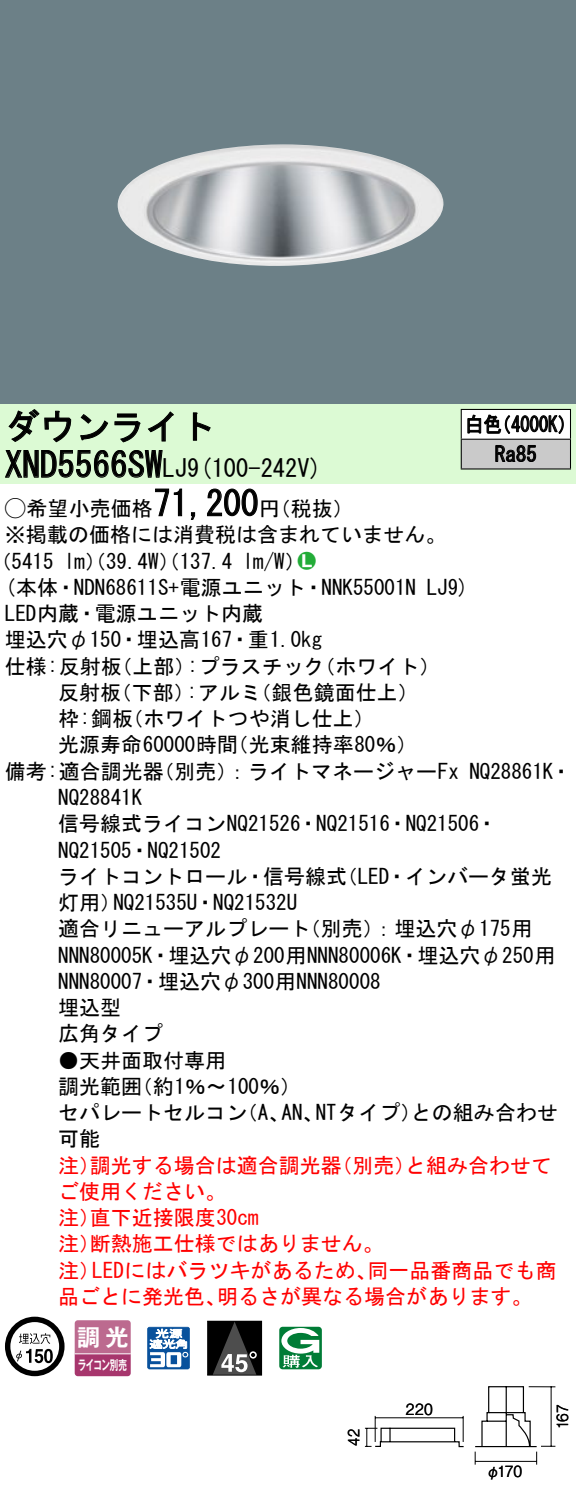
<style>
.page{position:relative;width:576px;height:1490px;background:#fff}
.page>*{position:absolute;margin:0;border:0;box-sizing:border-box;transform-origin:0 0}
.t1{font:35px "MS Gothic";color:#000}
.t2{font:24.5px "MS Gothic";color:#000}
.t3{font:23.1px "Gothic MB101 Pro De Bold 90 pv RKSJ H";color:#fff}
.t4{font:21px/26.2px "MS Gothic";color:#000}
.t5{font:21px/26.2px "MS Gothic";color:#f00}
.t6{font:21px/29.8px "MS Gothic";color:#000;scale:.88 1}
.t7{font:21px "Ford Classification 1";color:#23ac38}
.t8{font:15.4px "Gothic BBB Pro Medium 90 pv RKSJ H";letter-spacing:.005em;color:#000;scale:.9 1}
.t9{font:15.4px "Gothic BBB Pro Medium 90 pv RKSJ H";letter-spacing:.005em;color:#000;scale:.85 1}
.t10{font:13.3px "Gothic MB101 Pro De Bold 90 pv RKSJ H";letter-spacing:-.05em;color:#fff;scale:.65 1}
.s1{font-size:24.5px}
.s2{font-family:"Ford Classification 1"}
.s3{color:#fff}
</style>
<div class="page">
<div style="left:0;top:0;width:575px;height:404px;background:#6c8087"></div>
<img style="left:118px;top:144px;width:326px;height:122px">
<div style="left:0;top:404px;width:575px;height:79px;background:#dcfad4"></div>
<svg style="left:8px;top:409px;width:64px;height:34px"></svg>
<svg style="left:80px;top:413px;width:60px;height:30px"></svg>
<svg style="left:147px;top:411px;width:26px;height:31px"></svg>
<svg style="left:192px;top:412px;width:19px;height:29px"></svg>
<svg style="left:5px;top:450px;width:158px;height:28px"></svg>
<svg style="left:155px;top:488px;width:27px;height:29px"></svg>
<svg style="left:190px;top:512px;width:6px;height:8px"></svg>
<svg style="left:207px;top:488px;width:51px;height:29px"></svg>
<svg style="left:5px;top:1317px;width:59px;height:59px"></svg>
<svg style="left:44px;top:1349px;width:9px;height:14px"></svg>
<svg style="left:74px;top:1320px;width:56px;height:56px;background:#b55984"></svg>
<hr style="left:75px;top:1353px;width:55px;height:1px;background:#fff">
<svg style="left:147px;top:1327px;width:43px;height:42px"></svg>
<div style="left:207px;top:1321px;width:54px;height:54px;background:#000"></div>
<svg style="left:213px;top:1322px;width:43px;height:53px"></svg>
<svg style="left:279px;top:1327px;width:43px;height:42px"></svg>
<div style="left:461px;top:409px;width:109px;height:30px;background:#fff"></div>
<div style="left:461px;top:439px;width:109px;height:30px;background:#cacaca"></div>
<hr style="left:460px;top:409px;width:110px;height:1px;background:#000">
<hr style="left:569px;top:410px;width:2px;height:29px;background:#000">
<hr style="left:460px;top:439px;width:110px;height:1px;background:#000">
<svg style="left:460px;top:410px;width:1px;height:58px"></svg>
<hr style="left:569px;top:440px;width:2px;height:28px;background:#000">
<hr style="left:460px;top:468px;width:110px;height:2px;background:#000">
<svg style="left:467px;top:414px;width:96px;height:20px"></svg>
<svg style="left:495px;top:445px;width:41px;height:17px"></svg>
<svg style="left:365px;top:1416px;width:99px;height:32px"></svg>
<svg style="left:474px;top:1386px;width:81px;height:78px"></svg>
<h1 class="t1" style="left:5px;top:409px;width:212px">ダウンライト</h1>
<p class="t2" style="left:187px;top:456px;width:136px">(9 100-242 (V</p>
<h1 class="t1" style="left:5px;top:447px;width:184px">XND5566SW<span class="s1">LJ</span></h1>
<h1 class="t1" style="left:153px;top:486px;width:106px">71,200</h1>
<p class="t4" style="left:5px;top:495px;width:442px"><span class="s2">A</span>希望小売価格<br>※掲載の価格には消費税は含まれていません。</p>
<p class="t7" style="left:298px;top:550px;width:19px">2<span class="s3">7</span></p>
<p class="t4" style="left:259px;top:495px;width:96px">（円税抜(</p>
<p class="t4" style="left:243px;top:548px;width:64px">l m (W/</p>
<p class="t4" style="left:-9px;top:548px;width:65px">（5415</p>
<p class="t4" style="left:64px;top:548px;width:169px">lm）（39.4 ）（W 137.4</p>
<p class="t6" style="left:494px;top:409px;width:49px;text-indent:-30px">白色<br>Ra85</p>
<p class="t6" style="left:492px;top:409px;width:96px">（4000 (K</p>
<p class="t4" style="left:5px;top:574px;width:412px">(本体・NDN68611 +S 電源ユニット・NNK55001N</p>
<p class="t4" style="left:5px;top:600px;width:259px">LED内蔵・電源ユニット内蔵</p>
<p class="t4" style="left:5px;top:627px;width:318px">埋込穴φ150・埋込高167・重1.0kg</p>
<p class="t4" style="left:314px;top:653px;width:127px">（ホワイト(</p>
<p class="t4" style="left:426px;top:574px;width:44px">LJ (9</p>
<p class="t4" style="left:187px;top:653px;width:139px">:プラスチック</p>
<p class="t4" style="left:5px;top:653px;width:118px">仕様:反射板</p>
<p class="t4" style="left:111px;top:653px;width:85px">（上部）</p>
<p class="t4" style="left:58px;top:679px;width:64px">反射板</p>
<p class="t4" style="left:111px;top:679px;width:85px">（下部）</p>
<p class="t4" style="left:187px;top:679px;width:76px">:アルミ</p>
<p class="t4" style="left:250px;top:679px;width:169px">（銀色鏡面仕上(</p>
<p class="t4" style="left:58px;top:705px;width:76px">枠:鋼板</p>
<p class="t4" style="left:122px;top:705px;width:253px">（ホワイトつや消し仕上(</p>
<p class="t4" style="left:58px;top:732px;width:181px">光源寿命60000時間</p>
<p class="t4" style="left:227px;top:732px;width:191px">（光束維持率80％(</p>
<p class="t4" style="left:153px;top:758px;width:307px">（別売：）ライトマネージャーFx</p>
<p class="t4" style="left:5px;top:758px;width:160px">備考:適合調光器</p>
<p class="t4" style="left:58px;top:784px;width:85px">NQ28841K</p>
<p class="t4" style="left:58px;top:810px;width:441px">信号線式ライコンNQ21526・NQ21516・NQ21506・</p>
<p class="t4" style="left:58px;top:837px;width:164px">NQ21505・NQ21502</p>
<p class="t4" style="left:336px;top:863px;width:217px">（LED・インバータ蛍光</p>
<p class="t4" style="left:469px;top:758px;width:104px">NQ28861 ・K</p>
<p class="t4" style="left:58px;top:863px;width:290px;text-align:center">ライトコントロール・信号線式<br>NQ21535 ・U NQ21532U</p>
<p class="t4" style="left:58px;top:889px;width:64px">灯用）</p>
<p class="t4" style="left:58px;top:915px;width:498px">適合リニューアルプレート<br>NNN80005 ・K 埋込穴φ200用NNN80006 ・K 埋込穴φ250用<br>NNN80007・埋込穴φ300用NNN80008<br>埋込型<br>広角タイプ</p>
<p class="t4" style="left:132px;top:1047px;width:171px;text-indent:-73px">●天井面取付専用<br>（約1％〜100％(</p>
<p class="t4" style="left:300px;top:915px;width:234px">（別売：）埋込穴φ175用</p>
<p class="t4" style="left:58px;top:1073px;width:85px">調光範囲</p>
<p class="t4" style="left:315px;top:1099px;width:107px">NTタイプ）</p>
<p class="t4" style="left:411px;top:1099px;width:148px">との組み合わせ</p>
<p class="t4" style="left:58px;top:1099px;width:190px">セパレートセルコン可能</p>
<p class="t4" style="left:237px;top:1099px;width:54px">（、A</p>
<p class="t4" style="left:281px;top:1099px;width:43px">AN、</p>
<p class="t5" style="left:90px;top:1152px;width:253px">調光する場合は適合調光器</p>
<p class="t5" style="left:331px;top:1152px;width:85px">（別売）</p>
<p class="t5" style="left:405px;top:1152px;width:148px">と組み合わせて</p>
<p class="t5" style="left:58px;top:1152px;width:43px">注）</p>
<p class="t5" style="left:58px;top:1178px;width:169px">ご使用ください。</p>
<p class="t5" style="left:90px;top:1204px;width:170px">直下近接限度30cm</p>
<p class="t5" style="left:90px;top:1204px;width:295px;text-indent:-32px">注）<br>断熱施工仕様ではありません。</p>
<p class="t5" style="left:58px;top:1230px;width:43px">注）</p>
<p class="t5" style="left:92px;top:1257px;width:286px">LEDにはバラツキがあるため、</p>
<p class="t5" style="left:367px;top:1257px;width:190px">同一品番商品でも商</p>
<p class="t5" style="left:58px;top:1257px;width:43px">注）</p>
<p class="t5" style="left:58px;top:1283px;width:169px">品ごとに発光色、</p>
<p class="t5" style="left:217px;top:1283px;width:317px">明るさが異なる場合があります。</p>
<p class="t3" style="left:77px;top:1317px;width:53px">調光</p>
<p class="t10" style="left:78px;top:1354px;width:77px">ライコン別売</p>
<p class="t9" style="left:341px;top:1445px;width:21px;rotate:-90deg">42</p>
<p class="t8" style="left:406px;top:1397px;width:31px">220</p>
<p class="t8" style="left:497px;top:1459px;width:29px">170</p>
<p class="t8" style="left:486px;top:1459px;width:17px">φ</p>
<p class="t8" style="left:550px;top:1428px;width:29px;rotate:-90deg">167</p>
</div>
